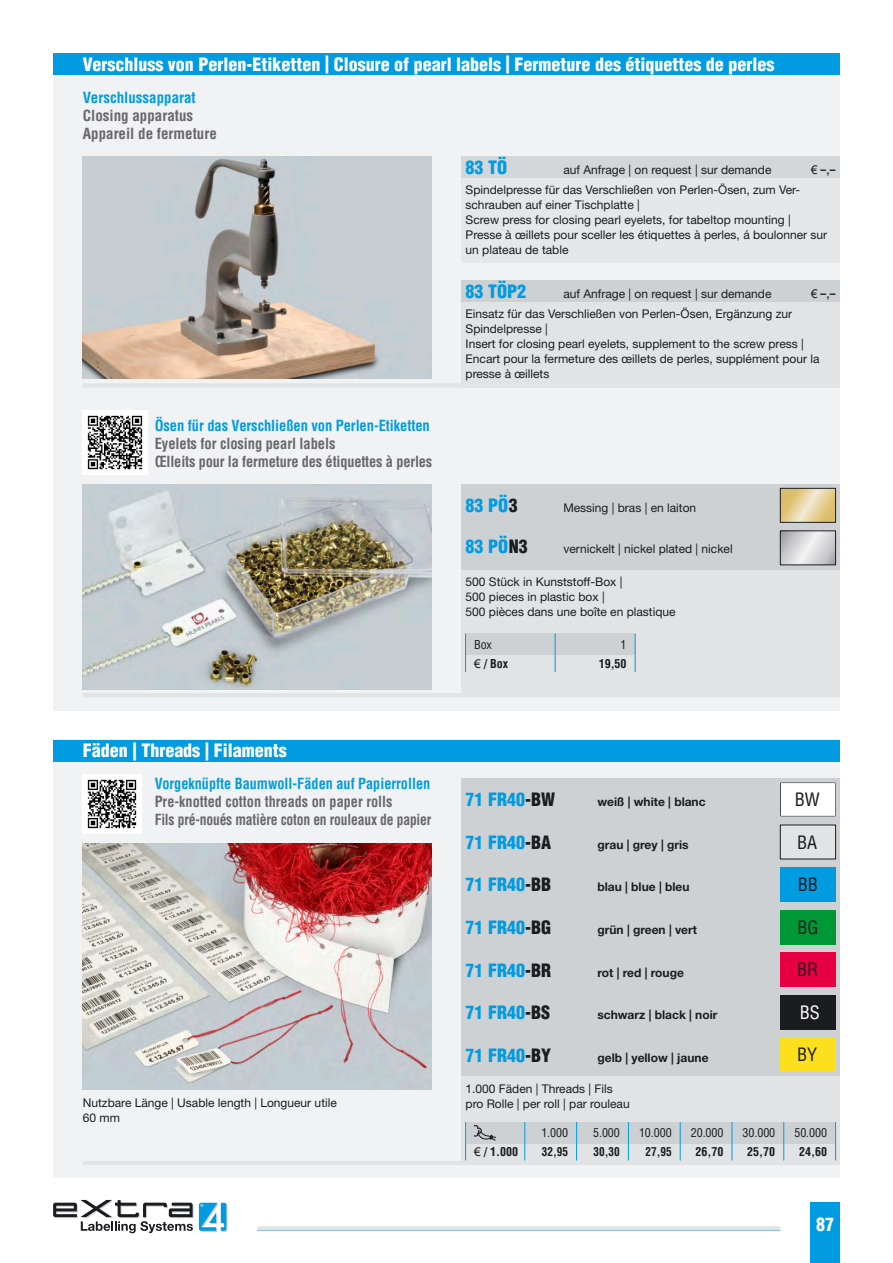
<style>
.page{position:relative;width:893px;height:1263px;background:#fff}
.page>*{position:absolute;margin:0;border:0;box-sizing:border-box;transform-origin:0 0}
.t1{font:900 condensed 18px "Helvetica";color:#fff}
.t2{font:900 condensed 18px "Helvetica";color:#009be1}
.t3{font:condensed 18px "Helvetica";color:#1b1c20}
.t4{font:condensed 18px "Helvetica";color:#fff}
.t5{font:700 condensed 15px/18px "Helvetica";letter-spacing:-.005em;color:#68676c}
.t6{font:700 condensed 15px/18px "Helvetica";letter-spacing:-.005em;color:#68676c;scale:.95 1}
.t7{font:700 condensed 15px "Helvetica";color:#009be1}
.t8{font:700 condensed 15px "Helvetica";color:#009be1;scale:.95 1}
.t9{font:12px/15px "Helvetica Neue";color:#1b1c20}
.t10{font:700 12px "Helvetica Neue";color:#1b1c20}
.t11{font:condensed 12px "Helvetica";letter-spacing:-.005em;color:#1b1c20}
.t12{font:700 condensed 12px "Helvetica";color:#1b1c20}
.t13{font:700 condensed 12px "Helvetica";color:#1b1c20;scale:.94 1}
.t14{font:700 condensed 12px "Helvetica";color:#1b1c20;scale:.95 1}
.s1{font-family:"Arial";font-weight:400;font-stretch:normal}
.s2{color:#1b1c20}
</style>
<div class="page">
<hr style="left:257px;top:1230px;width:523px;height:1px;background:#009be1">
<hr style="left:257px;top:1226px;width:523px;height:4px;background:#e1e3e5">
<svg style="left:53px;top:1200px;width:175px;height:33px"></svg>
<div style="left:810px;top:1202px;width:30px;height:61px;background:#009be1"></div>
<div style="left:53px;top:59px;width:787px;height:651px;background:#f1f2f3"></div>
<div style="left:53px;top:53px;width:787px;height:22px;background:#009be1"></div>
<div style="left:83px;top:383px;width:757px;height:5px;background:#e1e3e5"></div>
<hr style="left:83px;top:693px;width:757px;height:4px;background:#e1e3e5">
<div style="left:461px;top:156px;width:379px;height:107px;background:#e1e3e5"></div>
<div style="left:461px;top:484px;width:379px;height:213px;background:#e1e3e5"></div>
<div style="left:461px;top:280px;width:379px;height:107px;background:#e1e3e5"></div>
<div style="left:461px;top:156px;width:379px;height:22px;background:#ced1d3"></div>
<div style="left:461px;top:280px;width:379px;height:21px;background:#ced1d3"></div>
<img style="left:83px;top:156px;width:349px;height:223px">
<img style="left:83px;top:484px;width:349px;height:205px">
<div style="left:461px;top:484px;width:379px;height:85px;background:#ced1d3"></div>
<svg style="left:782px;top:532px;width:52px;height:31px"></svg>
<div style="left:780px;top:530px;width:56px;height:35px;border:1px solid #1b1c20"></div>
<div style="left:466px;top:634px;width:169px;height:21px;background:#ced1d3"></div>
<hr style="left:465px;top:634px;width:1px;height:38px;background:#009be1">
<hr style="left:555px;top:634px;width:1px;height:38px;background:#009be1">
<hr style="left:635px;top:634px;width:1px;height:38px;background:#009be1">
<div style="left:53px;top:740px;width:787px;height:438px;background:#f1f2f3"></div>
<div style="left:461px;top:795px;width:379px;height:370px;background:#e1e3e5"></div>
<hr style="left:83px;top:1161px;width:757px;height:4px;background:#e1e3e5">
<div style="left:466px;top:1122px;width:370px;height:21px;background:#ced1d3"></div>
<hr style="left:465px;top:1122px;width:1px;height:38px;background:#009be1">
<hr style="left:524px;top:1122px;width:1px;height:38px;background:#009be1">
<hr style="left:576px;top:1122px;width:1px;height:38px;background:#009be1">
<hr style="left:628px;top:1122px;width:1px;height:38px;background:#009be1">
<hr style="left:680px;top:1122px;width:1px;height:38px;background:#009be1">
<hr style="left:732px;top:1122px;width:1px;height:38px;background:#009be1">
<hr style="left:783px;top:1122px;width:1px;height:38px;background:#009be1">
<hr style="left:835px;top:1122px;width:1px;height:38px;background:#009be1">
<svg style="left:474px;top:1125px;width:22px;height:16px"></svg>
<div style="left:53px;top:740px;width:787px;height:21px;background:#009be1"></div>
<img style="left:83px;top:843px;width:349px;height:247px">
<div style="left:461px;top:778px;width:379px;height:298px;background:#ced1d3"></div>
<div style="left:780px;top:1037px;width:56px;height:34px;background:#fcdf1d"></div>
<svg style="left:780px;top:782px;width:56px;height:34px;background:#f4f4f4"></svg>
<div style="left:780px;top:825px;width:56px;height:34px;background:#e1e3e5;border:1px solid #1b1c20"></div>
<div style="left:780px;top:995px;width:56px;height:34px;background:#1b1c20"></div>
<div style="left:780px;top:952px;width:56px;height:34px;background:#e60042"></div>
<div style="left:780px;top:867px;width:56px;height:34px;background:#009be1"></div>
<div style="left:780px;top:910px;width:56px;height:34px;background:#009836"></div>
<svg style="left:782px;top:490px;width:52px;height:31px;background:#e5d097"></svg>
<div style="left:780px;top:488px;width:56px;height:35px;border:1px solid #1b1c20"></div>
<img style="left:83px;top:775px;width:59px;height:59px">
<img style="left:83px;top:410px;width:65px;height:65px">
<h1 class="t1" style="left:83px;top:53px;width:693px">Verschluss von Perlen-Etiketten | Closure of pearl labels | Fermeture des étiquettes de perles</h1>
<p class="t7" style="left:83px;top:88px;width:114px">Verschlussapparat</p>
<p class="t5" style="left:83px;top:106px;width:136px">Closing apparatus<br>Appareil de fermeture</p>
<p class="t7" style="left:155px;top:416px;width:277px">Ösen für das Verschließen von Perlen-Etiketten</p>
<p class="t5" style="left:155px;top:434px;width:279px">Eyelets for closing pearl labels<br>Œlleits pour la fermeture des étiquettes à perles</p>
<h1 class="t2" style="left:466px;top:156px;width:43px">83 TÖ</h1>
<p class="t9" style="left:563px;top:162px;width:210px">auf Anfrage | on request | sur demande</p>
<p class="t14" style="left:811px;top:162px;width:27px"><span class="s1">€</span> –,–</p>
<p class="t9" style="left:466px;top:182px;width:363px">Spindelpresse für das Verschließen von Perlen-Ösen, zum Ver&shy;schrauben auf einer Tischplatte |<br>Screw press for closing pearl eyelets, for tabeltop mounting | Presse à œillets pour sceller les étiquettes à perles, á boulonner sur un plateau de table</p>
<h1 class="t2" style="left:466px;top:280px;width:62px">83 TÖP2</h1>
<p class="t9" style="left:563px;top:286px;width:210px">auf Anfrage | on request | sur demande</p>
<p class="t14" style="left:811px;top:286px;width:27px"><span class="s1">€</span> –,–</p>
<p class="t9" style="left:466px;top:306px;width:356px">Einsatz für das Verschließen von Perlen-Ösen, Ergänzung zur Spindelpresse |<br>Insert for closing pearl eyelets, supplement to the screw press | Encart pour la fermeture des œillets de perles, supplément pour la presse à œillets</p>
<h1 class="t2" style="left:466px;top:494px;width:54px">83 PÖ<span class="s2">3</span></h1>
<p class="t9" style="left:563px;top:500px;width:134px">Messing | bras | en laiton</p>
<h1 class="t2" style="left:466px;top:534px;width:64px">83 PÖ<span class="s2">N3</span></h1>
<p class="t9" style="left:563px;top:541px;width:171px">vernickelt | nickel plated | nickel</p>
<p class="t9" style="left:466px;top:574px;width:212px">500 Stück in Kunststoff-Box |<br>500 pieces in plastic box |<br>500 pièces dans une boîte en plastique</p>
<p class="t11" style="left:474px;top:637px;width:19px">Box</p>
<p class="t11" style="left:621px;top:637px;width:7px">1</p>
<p class="t12" style="left:474px;top:656px;width:36px"><span class="s1">€</span> / Box</p>
<p class="t12" style="left:599px;top:656px;width:29px">19,50</p>
<h1 class="t1" style="left:83px;top:739px;width:205px">Fäden | Threads | Filaments</h1>
<p class="t8" style="left:155px;top:774px;width:292px">Vorgeknüpfte Baumwoll-Fäden auf Papierrollen</p>
<p class="t6" style="left:155px;top:793px;width:293px">Pre-knotted cotton threads on paper rolls<br>Fils pré-noués matière coton en rouleaux de papier</p>
<h1 class="t2" style="left:466px;top:788px;width:91px">71 FR40<span class="s2">-BW</span></h1>
<p class="t10" style="left:597px;top:794px;width:110px">weiß | white | blanc</p>
<h1 class="t2" style="left:466px;top:831px;width:87px">71 FR40<span class="s2">-BA</span></h1>
<p class="t10" style="left:597px;top:837px;width:93px">grau | grey | gris</p>
<h1 class="t2" style="left:466px;top:873px;width:87px">71 FR40<span class="s2">-BB</span></h1>
<p class="t10" style="left:597px;top:880px;width:94px">blau | blue | bleu</p>
<h1 class="t2" style="left:466px;top:916px;width:87px">71 FR40<span class="s2">-BG</span></h1>
<p class="t10" style="left:597px;top:922px;width:101px">grün | green | vert</p>
<h1 class="t2" style="left:466px;top:958px;width:87px">71 FR40<span class="s2">-BR</span></h1>
<p class="t10" style="left:597px;top:965px;width:88px">rot | red | rouge</p>
<h1 class="t2" style="left:466px;top:1001px;width:86px">71 FR40<span class="s2">-BS</span></h1>
<p class="t10" style="left:597px;top:1007px;width:122px">schwarz | black | noir</p>
<h1 class="t2" style="left:466px;top:1044px;width:87px">71 FR40<span class="s2">-BY</span></h1>
<p class="t10" style="left:597px;top:1050px;width:113px">gelb | yellow | jaune</p>
<p class="t9" style="left:466px;top:1081px;width:149px">1.000 Fäden | Threads | Fils</p>
<p class="t9" style="left:83px;top:1095px;width:256px">Nutzbare Länge | Usable length | Longueur utile</p>
<p class="t9" style="left:466px;top:1096px;width:166px">pro Rolle | per roll | par rouleau</p>
<p class="t9" style="left:83px;top:1110px;width:39px">60 mm</p>
<h1 class="t3" style="left:795px;top:788px;width:27px">BW</h1>
<h1 class="t3" style="left:797px;top:831px;width:22px">BA</h1>
<h1 class="t3" style="left:798px;top:873px;width:22px">BB</h1>
<h1 class="t3" style="left:797px;top:916px;width:23px">BG</h1>
<h1 class="t3" style="left:797px;top:958px;width:23px">BR</h1>
<h1 class="t4" style="left:800px;top:1001px;width:22px">BS</h1>
<h1 class="t3" style="left:797px;top:1043px;width:22px">BY</h1>
<p class="t11" style="left:541px;top:1125px;width:28px">1.000</p>
<p class="t11" style="left:593px;top:1125px;width:28px">5.000</p>
<p class="t11" style="left:639px;top:1125px;width:34px">10.000</p>
<p class="t11" style="left:691px;top:1125px;width:34px">20.000</p>
<p class="t11" style="left:743px;top:1125px;width:34px">30.000</p>
<p class="t11" style="left:794px;top:1125px;width:34px">50.000</p>
<p class="t12" style="left:474px;top:1144px;width:45px"><span class="s1">€</span> / 1.000</p>
<p class="t13" style="left:542px;top:1144px;width:29px">32,95</p>
<p class="t13" style="left:594px;top:1144px;width:29px">30,30</p>
<p class="t13" style="left:645px;top:1144px;width:29px">27,95</p>
<p class="t12" style="left:695px;top:1144px;width:29px">26,70</p>
<p class="t12" style="left:747px;top:1144px;width:29px">25,70</p>
<p class="t12" style="left:799px;top:1144px;width:29px">24,60</p>
<h1 class="t1" style="left:816px;top:1213px;width:19px">87</h1>
</div>
